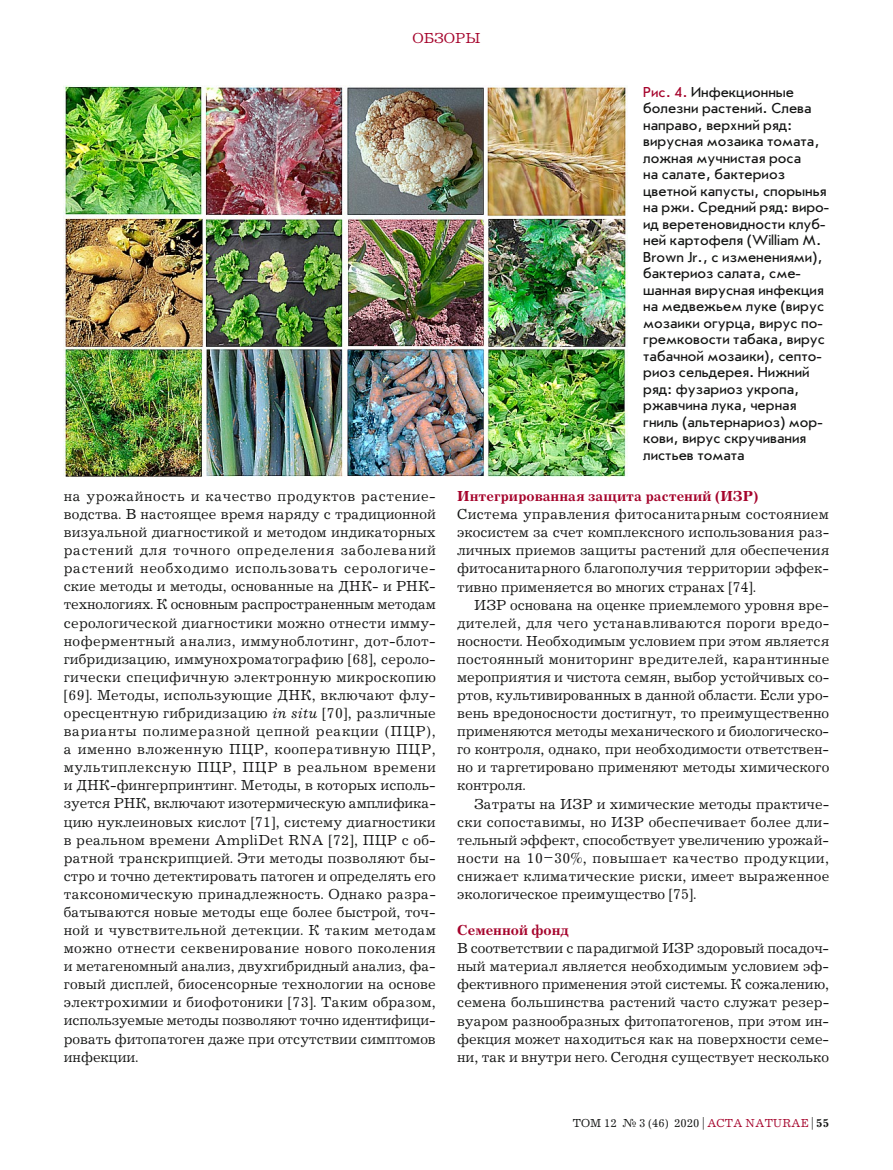
<style>
.page{position:relative;width:893px;height:1170px;background:#fff}
.page>*{position:absolute;margin:0;border:0;box-sizing:border-box;transform-origin:0 0}
.t1{font:15px/18.1px "Journal C";color:#131413;text-align:justify}
.t2{font:15px/16.5px "Journal Sans C";color:#131413}
.t3{font:700 15px "Journal C";color:#a5032b}
.t4{font:15px "Journal C";color:#a5032b}
.t5{font:12px "Journal C";color:#131413}
.s1{color:#a5032b}
.s2{font-style:italic}
.s3{font-weight:700}
</style>
<div class="page">
<img style="left:64px;top:85px;width:563px;height:392px">
<p class="t4" style="left:412px;top:31px;width:70px">ОБЗОРЫ</p>
<p class="t2" style="left:643px;top:84px;width:188px"><span class="s1">Рис. 4.</span> Инфекционные болезни растений. Слева направо, верхний ряд: вирусная мозаика томата, ложная мучнистая роса<br>на салате, бактериоз цветной капусты, спорынья на ржи. Средний ряд: виро&shy;ид веретеновидности клуб&shy;ней картофеля (William M.<br>Brown Jr., с изменениями), бактериоз салата, сме&shy;шанная вирусная инфекция на медвежьем луке (вирус мозаики огурца, вирус по&shy;гремковости табака, вирус табачной мозаики), септо&shy;риоз сельдерея. Нижний ряд: фузариоз укропа, ржавчина лука, черная гниль (альтернариоз) мор&shy;кови, вирус скручивания листьев томата</p>
<p class="t1" style="left:64px;top:487px;width:374px">на урожайность и качество продуктов растение&shy;водства. В настоящее время наряду с традиционной визуальной диагностикой и методом индикаторных растений для точного определения заболеваний растений необходимо использовать серологиче&shy;ские методы и методы, основанные на ДНК- и РНК&shy;технологиях. К основным распространенным методам серологической диагностики можно отнести имму&shy;ноферментный анализ, иммуноблотинг, дот-блот&shy;гибридизацию, иммунохроматографию [68], сероло&shy;гически специфичную электронную микроскопию [69]. Методы, использующие ДНК, включают флу&shy;оресцентную гибридизацию <span class="s2">in situ</span> [70], различные варианты полимеразной цепной реакции (ПЦР), а именно вложенную ПЦР, кооперативную ПЦР, мультиплексную ПЦР, ПЦР в реальном времени и ДНК-фингерпринтинг. Методы, в которых исполь&shy;зуется РНК, включают изотермическую амплифика&shy;цию нуклеиновых кислот [71], систему диагностики в реальном времени AmpliDet RNA [72], ПЦР с об&shy;ратной транскрипцией. Эти методы позволяют бы&shy;стро и точно детектировать патоген и определять его таксономическую принадлежность. Однако разра&shy;батываются новые методы еще более быстрой, точ&shy;ной и чувствительной детекции. К таким методам можно отнести секвенирование нового поколения и метагеномный анализ, двухгибридный анализ, фа&shy;говый дисплей, биосенсорные технологии на основе электрохимии и биофотоники [73]. Таким образом, используемые методы позволяют точно идентифици&shy;ровать фитопатоген даже при отсутствии симптомов инфекции.</p>
<p class="t3" style="left:457px;top:487px;width:303px">Интегрированная защита растений (ИЗР)</p>
<p class="t1" style="left:457px;top:506px;width:374px">Система управления фитосанитарным состоянием экосистем за счет комплексного использования раз&shy;личных приемов защиты растений для обеспечения фитосанитарного благополучия территории эффек&shy;тивно применяется во многих странах [74].</p>
<p class="t1" style="left:457px;top:596px;width:374px;text-indent:17px">ИЗР основана на оценке приемлемого уровня вре&shy;дителей, для чего устанавливаются пороги вредо&shy;носности. Необходимым условием при этом является постоянный мониторинг вредителей, карантинные мероприятия и чистота семян, выбор устойчивых со&shy;ртов, культивированных в данной области. Если уро&shy;вень вредоносности достигнут, то преимущественно применяются методы механического и биологическо&shy;го контроля, однако, при необходимости ответствен&shy;но и таргетировано применяют методы химического контроля.</p>
<p class="t1" style="left:457px;top:795px;width:374px;text-indent:17px">Затраты на ИЗР и химические методы практиче&shy;ски сопоставимы, но ИЗР обеспечивает более дли&shy;тельный эффект, способствует увеличению урожай&shy;ности на 10–30%, повышает качество продукции, снижает климатические риски, имеет выраженное экологическое преимущество [75].</p>
<p class="t3" style="left:457px;top:921px;width:113px">Семенной фонд</p>
<p class="t1" style="left:457px;top:939px;width:374px">В соответствии с парадигмой ИЗР здоровый посадоч&shy;ный материал является необходимым условием эф&shy;фективного применения этой системы. К сожалению, семена большинства растений часто служат резер&shy;вуаром разнообразных фитопатогенов, при этом ин&shy;фекция может находиться как на поверхности семе&shy;ни, так и внутри него. Сегодня существует несколько</p>
<p class="t5" style="left:573px;top:1116px;width:258px">ТОМ 12 № 3 (46) 2020 | <span class="s1">ACTA NATURAE</span> | <span class="s3">55</span></p>
</div>
